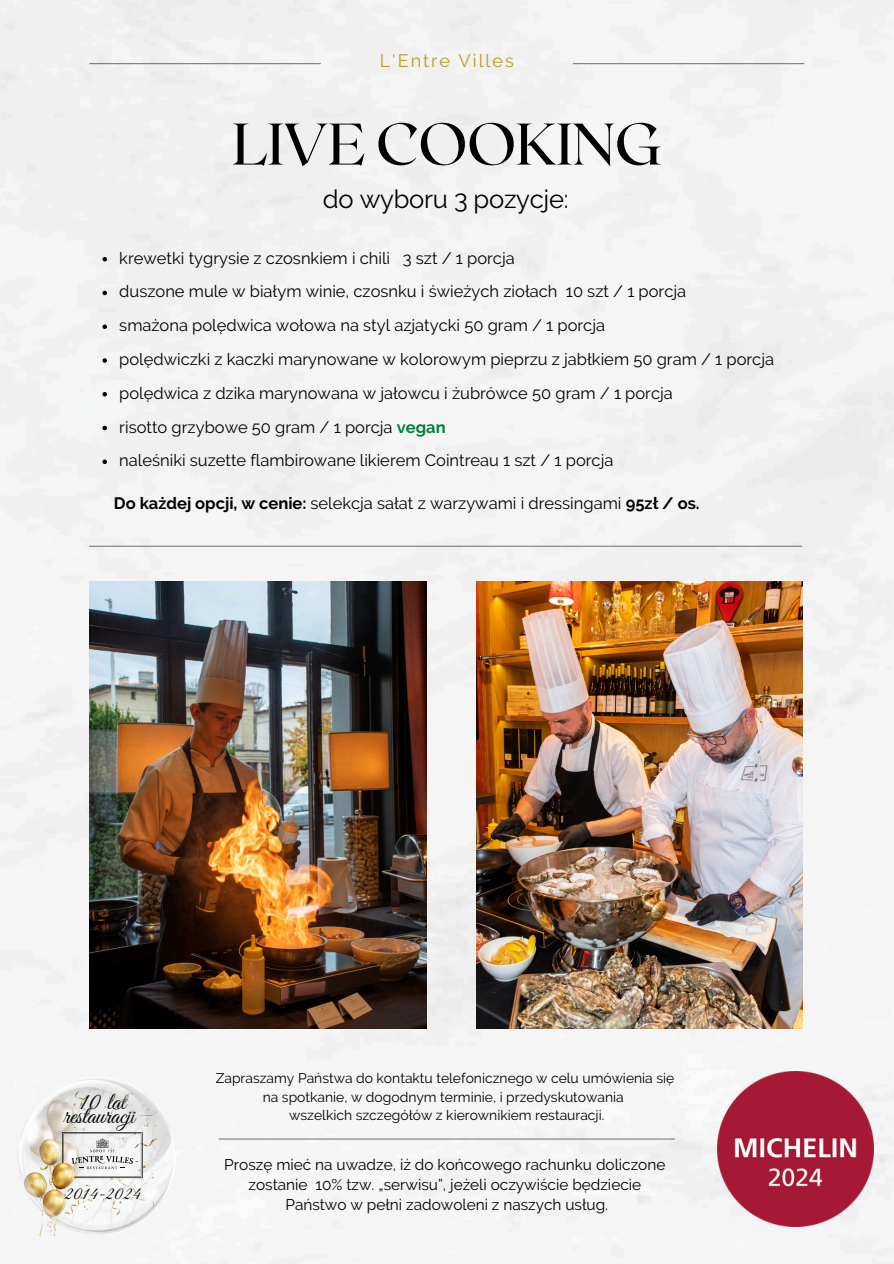
<style>
.page{position:relative;width:894px;height:1264px;background:#fff}
.page>*{position:absolute;margin:0;border:0;box-sizing:border-box;transform-origin:0 0}
.t1{font:58.5px "Roxborough CF";letter-spacing:-.01em;color:#000}
.t2{font:25.5px "Raleway";letter-spacing:-.01em;color:#000}
.t3{font:24.6px "Great Vibes";color:#000}
.t4{font:18.3px "Great Vibes";color:#000}
.t5{font:18px "Raleway";letter-spacing:.11em;color:#bc9c22}
.t6{font:16.5px "Raleway";color:#000}
.t7{font:15.45px "Raleway";color:#000}
.t8{font:13.95px "Raleway";color:#000}
.s1{font-weight:700;color:#008037}
.s2{font-weight:700}
</style>
<div class="page">
<div style="left:0;top:0;width:893px;height:1263px;background:#f5f5f5"></div>
<img style="left:89px;top:581px;width:338px;height:447px">
<hr style="left:572px;top:63px;width:232px;height:1px;background:#7b7b7b">
<hr style="left:89px;top:63px;width:231px;height:1px;background:#7b7b7b">
<hr style="left:89px;top:545px;width:713px;height:2px;background:#7b7b7b">
<hr style="left:218px;top:1138px;width:456px;height:1px;background:#7b7b7b">
<img style="left:18px;top:1077px;width:157px;height:157px">
<img style="left:476px;top:581px;width:325px;height:447px">
<img style="left:717px;top:1071px;width:155px;height:155px">
<svg style="left:102px;top:257px;width:5px;height:4px"></svg>
<svg style="left:102px;top:291px;width:5px;height:4px"></svg>
<svg style="left:102px;top:324px;width:5px;height:5px"></svg>
<svg style="left:102px;top:358px;width:5px;height:5px"></svg>
<svg style="left:102px;top:392px;width:5px;height:4px"></svg>
<svg style="left:102px;top:426px;width:5px;height:4px"></svg>
<svg style="left:102px;top:459px;width:5px;height:5px"></svg>
<h3 class="t5" style="left:379px;top:50px;width:136px">L'Entre Villes</h3>
<p class="t1" style="left:232px;top:106px;width:430px">LIVE COOKING</p>
<h3 class="t2" style="left:323px;top:184px;width:247px">do wyboru 3 pozycje:</h3>
<p class="t6" style="left:119px;top:248px;width:397px">krewetki tygrysie z czosnkiem i chili 3 szt / 1 porcja</p>
<p class="t6" style="left:119px;top:282px;width:568px">duszone mule w białym winie, czosnku i świeżych ziołach 10 szt / 1 porcja</p>
<h2 class="t6" style="left:119px;top:316px;width:487px">smażona polędwica wołowa na styl azjatycki 50 gram / 1 porcja</h2>
<p class="t6" style="left:119px;top:349px;width:656px">polędwiczki z kaczki marynowane w kolorowym pieprzu z jabłkiem 50 gram / 1 porcja</p>
<p class="t6" style="left:119px;top:383px;width:555px">polędwica z dzika marynowana w jałowcu i żubrówce 50 gram / 1 porcja</p>
<p class="t6" style="left:119px;top:417px;width:328px">risotto grzybowe 50 gram / 1 porcja <span class="s1">vegan</span></p>
<p class="t6" style="left:119px;top:451px;width:495px">naleśniki suzette flambirowane likierem Cointreau 1 szt / 1 porcja</p>
<p class="t6" style="left:114px;top:494px;width:587px"><span class="s2">Do każdej opcji, w cenie:</span> selekcja sałat z warzywami i dressingami <span class="s2">95zł / os.</span></p>
<p class="t3" style="left:79px;top:1088px;width:48px">10 lat</p>
<p class="t3" style="left:64px;top:1102px;width:73px">restauracji</p>
<p class="t4" style="left:64px;top:1182px;width:78px">2014-2024</p>
<h1 class="t8" style="left:216px;top:1070px;width:460px">Zapraszamy Państwa do kontaktu telefonicznego w celu umówienia się</h1>
<h2 class="t8" style="left:263px;top:1088px;width:362px">na spotkanie, w dogodnym terminie, i przedyskutowania</h2>
<p class="t8" style="left:289px;top:1106px;width:316px">wszelkich szczegółów z kierownikiem restauracji.</p>
<p class="t7" style="left:224px;top:1155px;width:442px">Proszę mieć na uwadze, iż do końcowego rachunku doliczone</p>
<p class="t7" style="left:248px;top:1175px;width:394px">zostanie 10% tzw. „serwisu”, jeżeli oczywiście będziecie</p>
<p class="t7" style="left:285px;top:1195px;width:324px">Państwo w pełni zadowoleni z naszych usług.</p>
</div>
